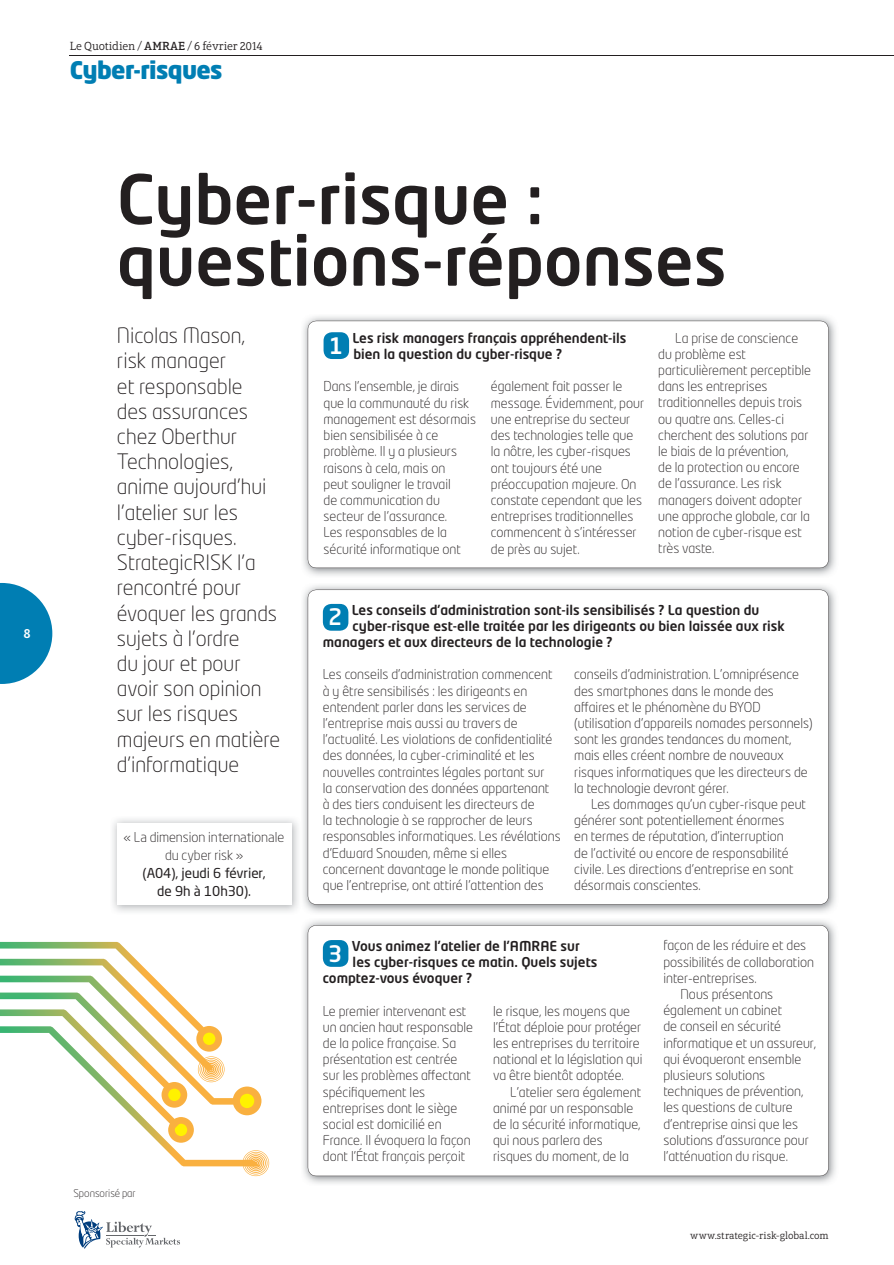
<style>
.page{position:relative;width:894px;height:1265px;background:#fff}
.page>*{position:absolute;margin:0;border:0;box-sizing:border-box;transform-origin:0 0}
.t1{font:500 67.5px/61.5px "Neo Tech Std";color:#231f20}
.t2{font:900 24px "Neo Tech Std";letter-spacing:-.03em;color:#007eb3}
.t3{font:500 22.5px "Neo Tech Std";color:#fff}
.t4{font:300 21px/25.2px "Neo Tech Std";color:#231f20}
.t5{font:300 13.5px/16.2px "Neo Tech Std";color:#231f20}
.t6{font:500 13.5px/16.2px "Neo Tech Std";color:#231f20}
.t7{font:300 13.5px/18px "Neo Sans Std";letter-spacing:-.005em;color:#231f20;text-align:center}
.t8{font:13.5px/18px "Neo Sans Std";letter-spacing:-.005em;color:#231f20;text-align:center}
.t9{font:600 13.5px "Aptifer Slab LT Pro";color:#fff}
.t10{font:300 12px "Aptifer Slab LT Pro";letter-spacing:-.015em;color:#231f20}
.t11{font:300 10.5px "Aptifer Slab LT Pro";letter-spacing:-.01em;color:#231f20}
.t12{font:300 10.5px "Neo Tech Std";color:#231f20}
.s1{font-weight:500}
</style>
<div class="page">
<hr style="left:70px;top:55px;width:823px;height:1px;background:#231f20">
<svg style="left:0;top:583px;width:52px;height:101px"></svg>
<svg style="left:75px;top:1211px;width:105px;height:37px"></svg>
<img style="left:303px;top:585px;width:533px;height:328px">
<svg style="left:308px;top:589px;width:520px;height:315px"></svg>
<img style="left:303px;top:316px;width:533px;height:260px">
<svg style="left:308px;top:321px;width:520px;height:247px"></svg>
<img style="left:303px;top:920px;width:533px;height:264px">
<svg style="left:308px;top:925px;width:520px;height:251px"></svg>
<div style="left:323px;top:332px;width:26px;height:27px;background:#007eb3;border-radius:9px"></div>
<div style="left:323px;top:604px;width:25px;height:26px;background:#007eb3;border-radius:9px"></div>
<div style="left:323px;top:940px;width:25px;height:27px;background:#007eb3;border-radius:9px"></div>
<svg style="left:0;top:942px;width:269px;height:234px"></svg>
<img style="left:112px;top:819px;width:186px;height:93px">
<div style="left:117px;top:823px;width:174px;height:81px;background:#fff"></div>
<p class="t9" style="left:23px;top:629px;width:9px">8</p>
<p class="t10" style="left:70px;top:42px;width:194px">Le Quotidien / <span class="s1">AMRAE</span> / 6 février 2014</p>
<h2 class="t2" style="left:70px;top:57px;width:154px">Cyber-risques</h2>
<h1 class="t1" style="left:117px;top:173px;width:611px">Cyber-risque : questions-réponses</h1>
<h3 class="t3" style="left:329px;top:335px;width:16px">1</h3>
<p class="t6" style="left:352px;top:331px;width:275px">Les risk managers français appréhendent-ils bien la question du cyber-risque ?</p>
<p class="t5" style="left:323px;top:379px;width:154px">Dans l’ensemble, je dirais que la communauté du risk management est désormais bien sensibilisée à ce problème. Il y a plusieurs raisons à cela, mais on<br>peut souligner le travail<br>de communication du secteur de l’assurance.<br>Les responsables de la sécurité informatique ont</p>
<p class="t5" style="left:491px;top:379px;width:155px">également fait passer le message. Évidemment, pour une entreprise du secteur des technologies telle que la nôtre, les cyber-risques ont toujours été une préoccupation majeure. On constate cependant que les entreprises traditionnelles commencent à s’intéresser de près au sujet.</p>
<p class="t4" style="left:117px;top:324px;width:165px">Nicolas Mason,<br>risk manager<br>et responsable<br>des assurances chez Oberthur<br>Technologies, anime aujourd’hui l’atelier sur les cyber-risques.<br>StrategicRISK l’a rencontré pour évoquer les grands sujets à l’ordre<br>du jour et pour avoir son opinion sur les risques majeurs en matière d’informatique</p>
<p class="t5" style="left:658px;top:330px;width:154px;text-indent:17px">La prise de conscience du problème est particulièrement perceptible dans les entreprises traditionnelles depuis trois ou quatre ans. Celles-ci cherchent des solutions par le biais de la prévention,<br>de la protection ou encore de l’assurance. Les risk managers doivent adopter une approche globale, car la notion de cyber-risque est très vaste.</p>
<h3 class="t3" style="left:328px;top:606px;width:16px">2</h3>
<p class="t6" style="left:352px;top:602px;width:409px">Les conseils d’administration sont-ils sensibilisés ? La question du</p>
<p class="t6" style="left:352px;top:618px;width:433px">cyber-risque est-elle traitée par les dirigeants ou bien laissée aux risk</p>
<p class="t6" style="left:323px;top:635px;width:291px">managers et aux directeurs de la technologie ?</p>
<p class="t5" style="left:323px;top:667px;width:239px">Les conseils d’administration commencent à y être sensibilisés : les dirigeants en entendent parler dans les services de l’entreprise mais aussi au travers de l’actualité. Les violations de confidentialité des données, la cyber-criminalité et les nouvelles contraintes légales portant sur<br>la conservation des données appartenant<br>à des tiers conduisent les directeurs de<br>la technologie à se rapprocher de leurs responsables informatiques. Les révélations d’Edward Snowden, même si elles concernent davantage le monde politique que l’entreprise, ont attiré l’attention des</p>
<p class="t5" style="left:574px;top:667px;width:240px">conseils d’administration. L’omniprésence des smartphones dans le monde des affaires et le phénomène du BYOD (utilisation d’appareils nomades personnels) sont les grandes tendances du moment, mais elles créent nombre de nouveaux risques informatiques que les directeurs de la technologie devront gérer.</p>
<p class="t5" style="left:574px;top:797px;width:233px;text-indent:17px">Les dommages qu’un cyber-risque peut générer sont potentiellement énormes<br>en termes de réputation, d’interruption<br>de l’activité ou encore de responsabilité civile. Les directions d’entreprise en sont désormais conscientes.</p>
<p class="t7" style="left:124px;top:829px;width:162px">« La dimension internationale du cyber risk »</p>
<p class="t8" style="left:143px;top:865px;width:124px">(A04), jeudi 6 février, de 9h à 10h30).</p>
<p class="t12" style="left:73px;top:1187px;width:64px">Sponsorisé par</p>
<h3 class="t3" style="left:328px;top:942px;width:16px">3</h3>
<p class="t6" style="left:352px;top:938px;width:229px">Vous animez l’atelier de l’AMRAE sur</p>
<p class="t6" style="left:352px;top:954px;width:246px">les cyber-risques ce matin. Quels sujets</p>
<p class="t6" style="left:323px;top:971px;width:151px">comptez-vous évoquer ?</p>
<p class="t5" style="left:323px;top:1003px;width:152px">Le premier intervenant est un ancien haut responsable de la police française. Sa présentation est centrée sur les problèmes affectant spécifiquement les entreprises dont le siège social est domicilié en<br>France. Il évoquera la façon dont l’État français perçoit</p>
<p class="t5" style="left:493px;top:1003px;width:151px">le risque, les moyens que l’État déploie pour protéger les entreprises du territoire national et la législation qui va être bientôt adoptée.</p>
<p class="t5" style="left:493px;top:1084px;width:150px;text-indent:17px">L’atelier sera également animé par un responsable de la sécurité informatique, qui nous parlera des risques du moment, de la</p>
<p class="t5" style="left:663px;top:938px;width:144px">façon de les réduire et des</p>
<p class="t5" style="left:663px;top:954px;width:152px">possibilités de collaboration</p>
<p class="t5" style="left:663px;top:970px;width:95px">inter-entreprises.</p>
<p class="t5" style="left:680px;top:987px;width:94px">Nous présentons</p>
<p class="t5" style="left:663px;top:1003px;width:120px">également un cabinet</p>
<p class="t5" style="left:663px;top:1019px;width:119px">de conseil en sécurité</p>
<p class="t5" style="left:663px;top:1035px;width:154px">informatique et un assureur,</p>
<p class="t5" style="left:663px;top:1051px;width:139px">qui évoqueront ensemble</p>
<p class="t5" style="left:663px;top:1068px;width:103px">plusieurs solutions</p>
<p class="t5" style="left:663px;top:1084px;width:141px">techniques de prévention,</p>
<p class="t5" style="left:663px;top:1100px;width:131px">les questions de culture</p>
<p class="t5" style="left:663px;top:1116px;width:136px">d’entreprise ainsi que les</p>
<p class="t5" style="left:663px;top:1132px;width:147px">solutions d’assurance pour</p>
<p class="t5" style="left:663px;top:1149px;width:126px">l’atténuation du risque.</p>
<p class="t11" style="left:690px;top:1231px;width:140px">www.strategic-risk-global.com</p>
</div>
